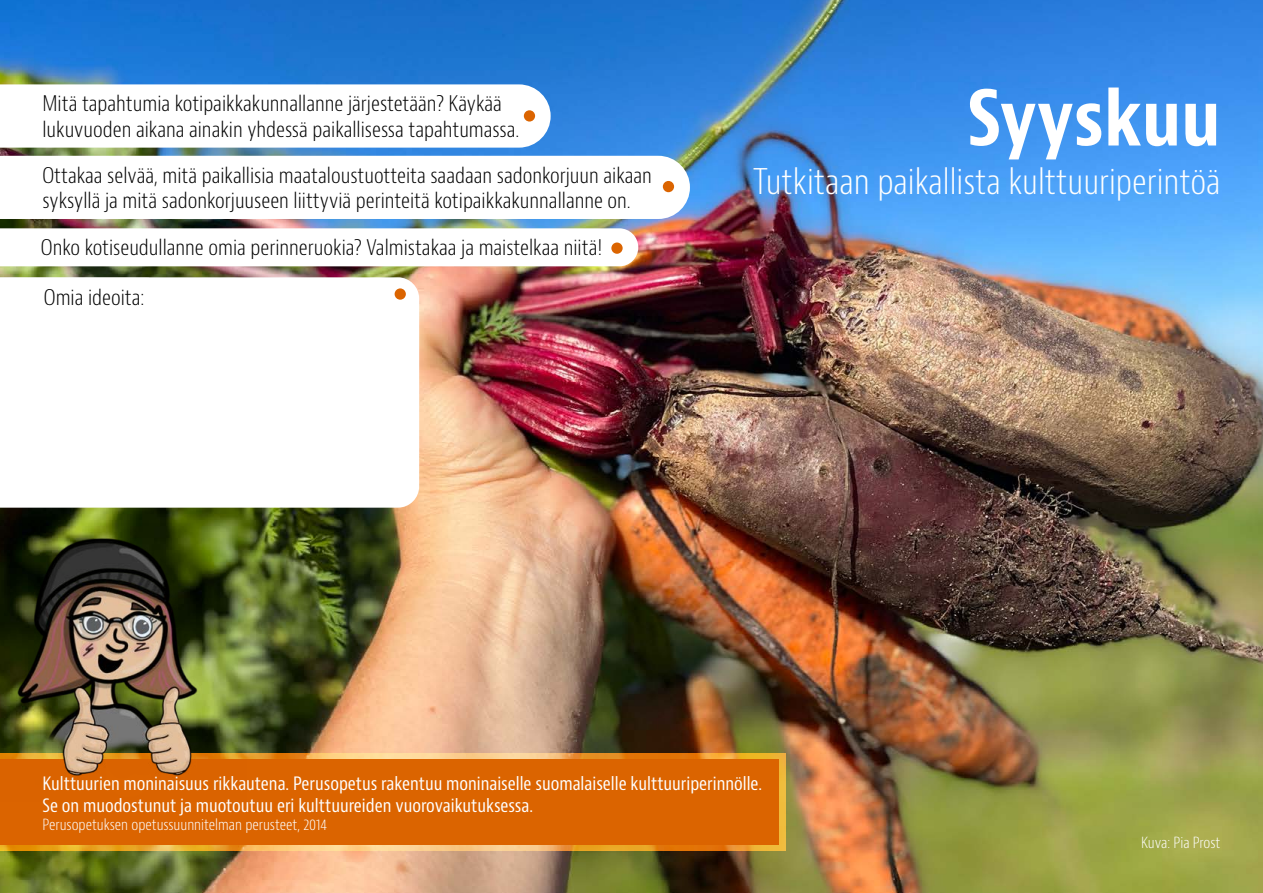
<style>
.page{position:relative;width:1263px;height:893px;background:#fff}
.page>*{position:absolute;margin:0;border:0;box-sizing:border-box;transform-origin:0 0}
.t1{font:700 condensed 75px "Bernino Sans";color:#fff}
.t2{font:300 condensed 34.5px "Bernino Sans";color:#fff}
.t3{font:300 condensed 21px/25.2px "Bernino Sans";color:#000}
.t4{font:condensed 18px/21.6px "Bernino Sans";color:#fff}
.t5{font:300 condensed 15px "Bernino Sans";color:#fff}
</style>
<div class="page">
<img style="left:0;top:0;width:1263px;height:893px">
<svg style="left:0;top:753px;width:786px;height:97px;background:#eea845"></svg>
<div style="left:0;top:759px;width:778px;height:85px;background:#db6400"></div>
<svg style="left:0;top:84px;width:551px;height:64px"></svg>
<div style="left:524px;top:110px;width:11px;height:12px;background:#db6400;border-radius:50%"></div>
<svg style="left:0;top:156px;width:690px;height:63px"></svg>
<div style="left:663px;top:181px;width:11px;height:11px;background:#db6400;border-radius:50%"></div>
<svg style="left:0;top:228px;width:638px;height:38px"></svg>
<div style="left:611px;top:242px;width:12px;height:12px;background:#db6400;border-radius:50%"></div>
<svg style="left:0;top:277px;width:419px;height:231px"></svg>
<div style="left:395px;top:288px;width:11px;height:12px;background:#db6400;border-radius:50%"></div>
<svg style="left:0;top:278px;width:166px;height:38px"></svg>
<img style="left:0;top:523px;width:247px;height:253px">
<p class="t3" style="left:42px;top:92px;width:478px">Mitä tapahtumia kotipaikkakunnallanne järjestetään? Käykää lukuvuoden aikana ainakin yhdessä paikallisessa tapahtumassa.</p>
<p class="t3" style="left:42px;top:163px;width:611px">Ottakaa selvää, mitä paikallisia maataloustuotteita saadaan sadonkorjuun aikaan syksyllä ja mitä sadonkorjuuseen liittyviä perinteitä kotipaikkakunnallanne on.</p>
<p class="t3" style="left:41px;top:236px;width:563px">Onko kotiseudullanne omia perinneruokia? Valmistakaa ja maistelkaa niitä!</p>
<p class="t3" style="left:44px;top:285px;width:102px">Omia ideoita:</p>
<h1 class="t1" style="left:967px;top:72px;width:255px">Syyskuu</h1>
<h2 class="t2" style="left:753px;top:160px;width:469px">Tutkitaan paikallista kulttuuriperintöä</h2>
<p class="t4" style="left:43px;top:773px;width:721px">Kulttuurien moninaisuus rikkautena. Perusopetus rakentuu moninaiselle suomalaiselle kulttuuriperinnölle.<br>Se on muodostunut ja muotoutuu eri kulttuureiden vuorovaikutuksessa.</p>
<p class="t5" style="left:43px;top:815px;width:286px">Perusopetuksen opetussuunnitelman perusteet, 2014</p>
<p class="t5" style="left:1141px;top:833px;width:81px">Kuva: Pia Prost</p>
</div>
